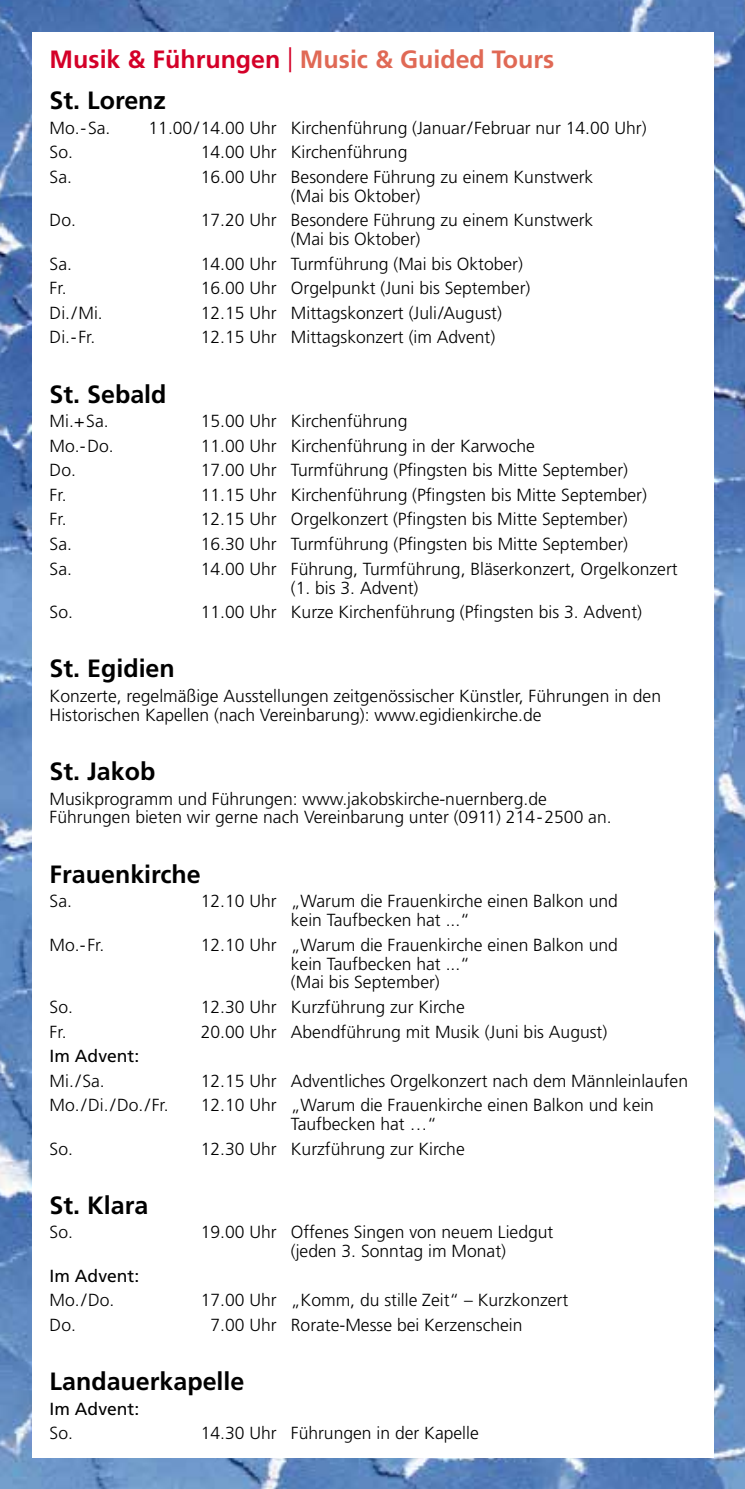
<style>
.page{position:relative;width:745px;height:1489px;background:#fff}
.page>*{position:absolute;margin:0;border:0;box-sizing:border-box;transform-origin:0 0}
.t1{font:700 25px "Frutiger LT";color:#000}
.t2{font:700 25px/40.8px "Frutiger LT";color:#e06955}
.t3{font:300 17.5px/19px "Frutiger LT";color:#000}
.t4{font:17.5px "Frutiger LT";color:#000}
.s1{color:#d40028}
.s2{font-weight:300;color:#d40028}
.s3{color:#000}
</style>
<div class="page">
<img style="left:0;top:0;width:744px;height:1488px">
<div style="left:32px;top:32px;width:680px;height:1424px;background:#fff"></div>
<h1 class="t2" style="left:50px;top:39px;width:506px"><span class="s1">Musik &amp; Führungen</span> <span class="s2">|</span> Music &amp; Guided Tours<br><span class="s3">St. Lorenz</span></h1>
<p class="t3" style="left:50px;top:118px;width:62px">Mo.-Sa.</p>
<p class="t3" style="left:148px;top:118px;width:499px">11.00/14.00 Uhr Kirchenführung (Januar/Februar nur 14.00 Uhr)</p>
<p class="t3" style="left:50px;top:143px;width:25px">So.</p>
<p class="t3" style="left:200px;top:143px;width:208px">14.00 Uhr Kirchenführung</p>
<p class="t3" style="left:50px;top:167px;width:24px">Sa.</p>
<p class="t3" style="left:291px;top:167px;width:304px;text-indent:-90px">16.00 Uhr Besondere Führung zu einem Kunstwerk (Mai bis Oktober)</p>
<p class="t3" style="left:50px;top:211px;width:28px">Do.</p>
<p class="t3" style="left:291px;top:211px;width:304px;text-indent:-90px">17.20 Uhr Besondere Führung zu einem Kunstwerk (Mai bis Oktober)</p>
<p class="t3" style="left:50px;top:254px;width:24px">Sa.</p>
<p class="t3" style="left:200px;top:254px;width:323px">14.00 Uhr Turmführung (Mai bis Oktober)</p>
<p class="t3" style="left:50px;top:279px;width:18px">Fr.</p>
<p class="t3" style="left:200px;top:279px;width:331px">16.00 Uhr Orgelpunkt (Juni bis September)</p>
<p class="t3" style="left:50px;top:303px;width:55px">Di./Mi.</p>
<p class="t3" style="left:200px;top:303px;width:302px">12.15 Uhr Mittagskonzert (Juli/August)</p>
<p class="t3" style="left:50px;top:328px;width:47px">Di.-Fr.</p>
<p class="t3" style="left:200px;top:328px;width:296px">12.15 Uhr Mittagskonzert (im Advent)</p>
<h1 class="t1" style="left:50px;top:379px;width:118px">St. Sebald</h1>
<p class="t3" style="left:50px;top:412px;width:60px">Mi.+Sa.</p>
<p class="t3" style="left:200px;top:412px;width:208px">15.00 Uhr Kirchenführung</p>
<p class="t3" style="left:50px;top:436px;width:65px">Mo.-Do.</p>
<p class="t3" style="left:200px;top:436px;width:335px">11.00 Uhr Kirchenführung in der Karwoche</p>
<p class="t3" style="left:50px;top:461px;width:28px">Do.</p>
<p class="t3" style="left:200px;top:461px;width:428px">17.00 Uhr Turmführung (Pfingsten bis Mitte September)</p>
<p class="t3" style="left:50px;top:485px;width:18px">Fr.</p>
<p class="t3" style="left:200px;top:485px;width:447px">11.15 Uhr Kirchenführung (Pfingsten bis Mitte September)</p>
<p class="t3" style="left:50px;top:510px;width:18px">Fr.</p>
<p class="t3" style="left:200px;top:510px;width:428px">12.15 Uhr Orgelkonzert (Pfingsten bis Mitte September)</p>
<p class="t3" style="left:50px;top:534px;width:24px">Sa.</p>
<p class="t3" style="left:200px;top:534px;width:428px">16.30 Uhr Turmführung (Pfingsten bis Mitte September)</p>
<p class="t3" style="left:50px;top:559px;width:24px">Sa.</p>
<p class="t3" style="left:291px;top:559px;width:388px;text-indent:-90px">14.00 Uhr Führung, Turmführung, Bläserkonzert, Orgelkonzert (1. bis 3. Advent)</p>
<p class="t3" style="left:50px;top:602px;width:25px">So.</p>
<p class="t3" style="left:200px;top:602px;width:442px">11.00 Uhr Kurze Kirchenführung (Pfingsten bis 3. Advent)</p>
<h1 class="t1" style="left:50px;top:654px;width:127px">St. Egidien</h1>
<p class="t3" style="left:50px;top:686px;width:612px">Konzerte, regelmäßige Ausstellungen zeitgenössischer Künstler, Führungen in den<br>Historischen Kapellen (nach Vereinbarung): www.egidienkirche.de</p>
<h1 class="t1" style="left:50px;top:756px;width:107px">St. Jakob</h1>
<p class="t3" style="left:50px;top:789px;width:563px">Musikprogramm und Führungen: www.jakobskirche-nuernberg.de<br>Führungen bieten wir gerne nach Vereinbarung unter (0911) 214-2500 an.</p>
<h1 class="t1" style="left:50px;top:859px;width:152px">Frauenkirche</h1>
<p class="t3" style="left:50px;top:891px;width:24px">Sa.</p>
<p class="t3" style="left:291px;top:891px;width:328px;text-indent:-90px">12.10 Uhr „Warum die Frauenkirche einen Balkon und kein Taufbecken hat ...“</p>
<p class="t3" style="left:50px;top:935px;width:56px">Mo.-Fr.</p>
<p class="t3" style="left:291px;top:935px;width:328px;text-indent:-90px">12.10 Uhr „Warum die Frauenkirche einen Balkon und kein Taufbecken hat ...“<br>(Mai bis September)</p>
<p class="t3" style="left:50px;top:997px;width:25px">So.</p>
<p class="t3" style="left:200px;top:997px;width:265px">12.30 Uhr Kurzführung zur Kirche</p>
<p class="t3" style="left:50px;top:1022px;width:18px">Fr.</p>
<p class="t3" style="left:200px;top:1022px;width:408px">20.00 Uhr Abendführung mit Musik (Juni bis August)</p>
<p class="t4" style="left:50px;top:1045px;width:91px">Im Advent:</p>
<p class="t3" style="left:50px;top:1071px;width:57px">Mi./Sa.</p>
<p class="t3" style="left:200px;top:1071px;width:488px">12.15 Uhr Adventliches Orgelkonzert nach dem Männleinlaufen</p>
<p class="t3" style="left:50px;top:1095px;width:120px">Mo./Di./Do./Fr.</p>
<p class="t3" style="left:291px;top:1095px;width:364px;text-indent:-90px">12.10 Uhr „Warum die Frauenkirche einen Balkon und kein<br>Taufbecken hat …“</p>
<p class="t3" style="left:50px;top:1139px;width:25px">So.</p>
<p class="t3" style="left:200px;top:1139px;width:265px">12.30 Uhr Kurzführung zur Kirche</p>
<h1 class="t1" style="left:50px;top:1190px;width:100px">St. Klara</h1>
<p class="t3" style="left:50px;top:1222px;width:25px">So.</p>
<p class="t3" style="left:291px;top:1222px;width:264px;text-indent:-90px">19.00 Uhr Offenes Singen von neuem Liedgut (jeden 3. Sonntag im Monat)</p>
<p class="t4" style="left:50px;top:1265px;width:91px">Im Advent:</p>
<p class="t3" style="left:50px;top:1290px;width:66px">Mo./Do.</p>
<p class="t3" style="left:200px;top:1290px;width:369px">17.00 Uhr „Komm, du stille Zeit“ – Kurzkonzert</p>
<p class="t3" style="left:50px;top:1315px;width:28px">Do.</p>
<p class="t3" style="left:210px;top:1315px;width:313px">7.00 Uhr Rorate-Messe bei Kerzenschein</p>
<h1 class="t1" style="left:50px;top:1366px;width:196px">Landauerkapelle</h1>
<p class="t4" style="left:50px;top:1398px;width:91px">Im Advent:</p>
<p class="t3" style="left:50px;top:1423px;width:25px">So.</p>
<p class="t3" style="left:200px;top:1423px;width:279px">14.30 Uhr Führungen in der Kapelle</p>
</div>
